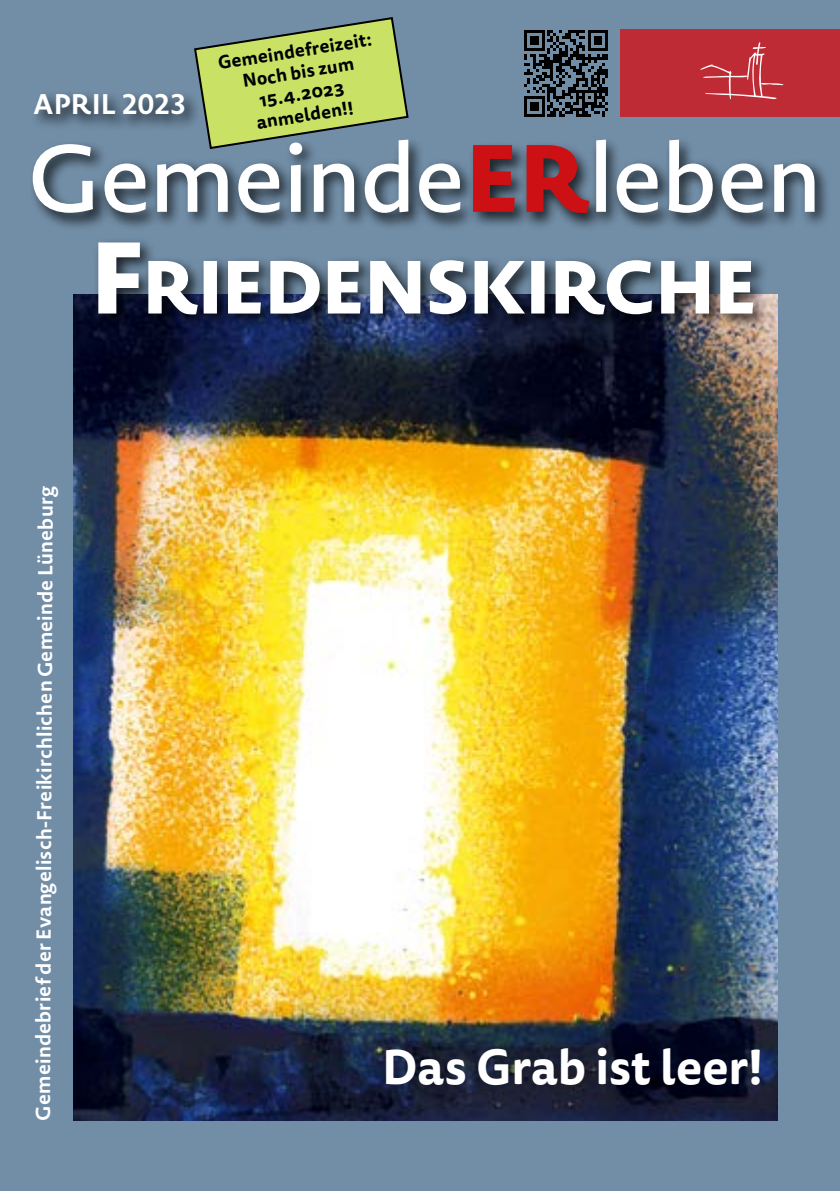
<style>
.page{position:relative;width:840px;height:1191px;background:#fff}
.page>*{position:absolute;margin:0;border:0;box-sizing:border-box;transform-origin:0 0}
.t1{font:500 94px "Novel Sans Cy";letter-spacing:-.01em;color:#fff}
.t2{font:700 48px "Tisa Sans Pro";color:#fff}
.t3{font:700 28px "Novel Sans Cy";letter-spacing:-.005em;color:#fff}
.t4{font:700 20px "Novel Sans Cy";letter-spacing:.005em;color:#fff}
.t5{font:700 18px/21.6px "Tisa Sans Pro";color:#000;text-align:center}
.s1{font-weight:800;color:#cd1013}
</style>
<div class="page">
<div style="left:0;top:0;width:839px;height:1191px;background:#728ea7"></div>
<div style="left:620px;top:30px;width:219px;height:87px;background:#bf2b35"></div>
<svg style="left:700px;top:42px;width:84px;height:57px"></svg>
<img style="left:74px;top:295px;width:703px;height:825px">
<div style="left:30px;top:136px;width:800px;height:96px;background:#000;opacity:.75"></div>
<div style="left:30px;top:88px;width:170px;height:42px;background:#000;opacity:.75"></div>
<svg style="left:524px;top:30px;width:84px;height:86px"></svg>
<div style="left:93px;top:237px;width:676px;height:94px;background:#000;opacity:.75"></div>
<svg style="left:98px;top:242px;width:654px;height:73px"></svg>
<svg style="left:193px;top:17px;width:216px;height:133px"></svg>
<h3 class="t3" style="left:33px;top:84px;width:155px">APRIL 2023</h3>
<p class="t5" style="left:216px;top:53px;width:157px;rotate:-9deg">Gemeindefreizeit:<br>Noch bis zum<br>15.4.2023 anmelden!!</p>
<h1 class="t1" style="left:27px;top:112px;width:795px">Gemeinde<span class="s1">ER</span>leben</h1>
<p class="t4" style="left:30px;top:1120px;width:636px;rotate:-90deg">Gemeindebrief der Evangelisch-Freikirchlichen Gemeinde Lüneburg</p>
<h2 class="t2" style="left:382px;top:1032px;width:382px">Das Grab ist leer!</h2>
</div>
